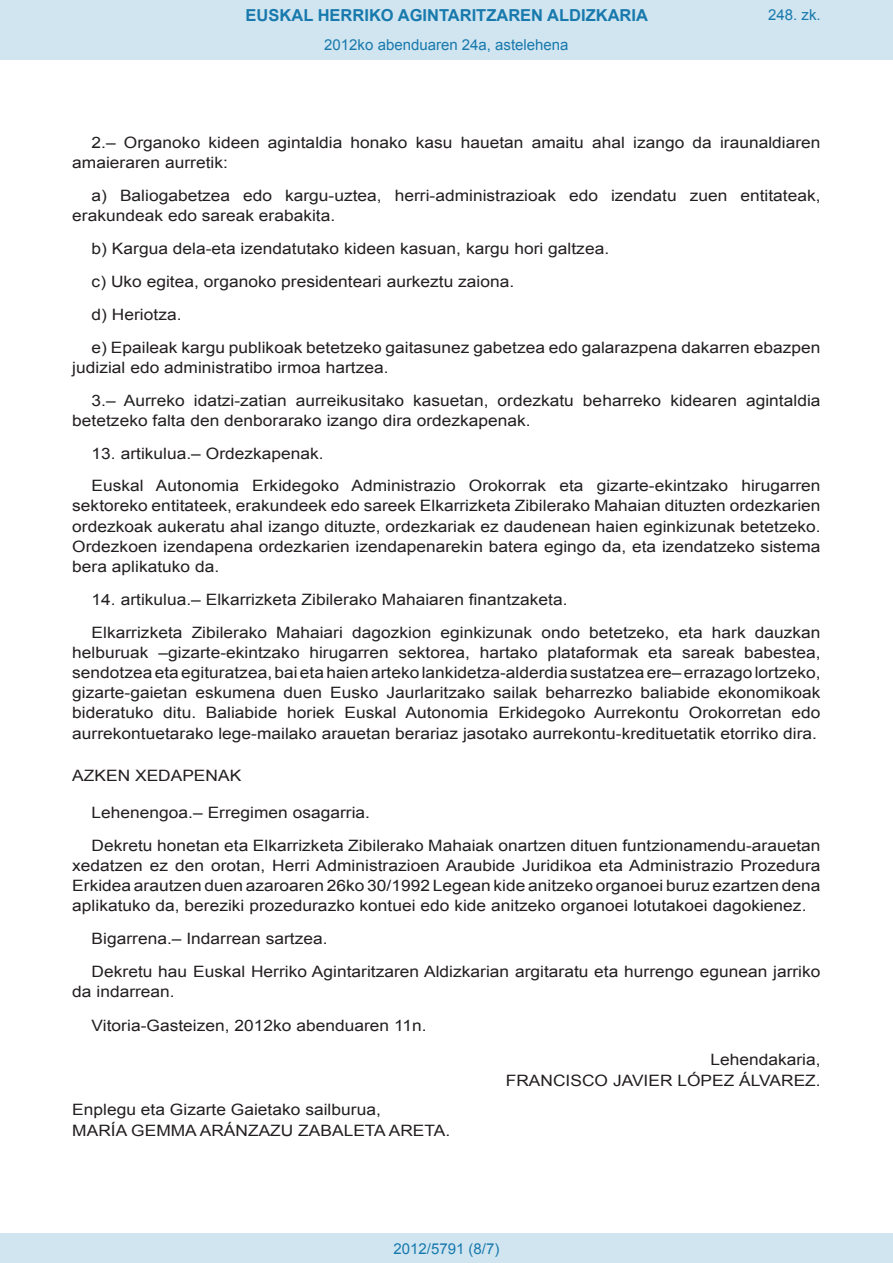
<style>
.page{position:relative;width:893px;height:1263px;background:#fff}
.page>*{position:absolute;margin:0;border:0;box-sizing:border-box;transform-origin:0 0}
.t1{font:700 16.5px "Arial";color:#1879ad}
.BOPVDetalle{font:15.6px/20.1px "Arial";color:#231f20;scale:1.11 1}
.BOPVFirmaPuesto{font:15.6px "Arial";color:#231f20;scale:1.11 1}
.BOPVFirmaNombre{font:15.6px "Arial";color:#231f20;scale:1.11 1}
.BOPVNombreLehen2{font:15.6px "Arial";color:#231f20;scale:1.11 1}
.BOPVDisposicion{font:15.6px "Arial";color:#231f20;scale:1.11 1}
.BOPVPuestoLehen2{font:15.6px "Arial";color:#231f20;scale:1.11 1}
.Paginacion_Centro{font:15px "Arial";color:#1879ad}
</style>
<div class="page">
<div style="left:0;top:0;width:893px;height:60px;background:#d0e5f0"></div>
<div style="left:0;top:1233px;width:893px;height:30px;background:#d0e5f0"></div>
<p class="t1" style="left:246px;top:4px;width:404px">EUSKAL HERRIKO AGINTARITZAREN ALDIZKARIA</p>
<p class="Paginacion_Centro" style="left:324px;top:35px;width:246px">2012ko abenduaren 24a, astelehena</p>
<p class="Paginacion_Centro" style="left:768px;top:5px;width:54px">248. zk.</p>
<p class="BOPVDetalle" style="left:72px;top:133px;width:676px;text-indent:19px">2.– Organoko kideen agintaldia honako kasu hauetan amaitu ahal izango da iraunaldiaren amaieraren aurretik:</p>
<p class="BOPVDetalle" style="left:72px;top:186px;width:676px;text-indent:19px">a) Baliogabetzea edo kargu-uztea, herri-administrazioak edo izendatu zuen entitateak, erakundeak edo sareak erabakita.</p>
<p class="BOPVDetalle" style="left:92px;top:239px;width:468px">b) Kargua dela-eta izendatutako kideen kasuan, kargu hori galtzea.</p>
<p class="BOPVDetalle" style="left:92px;top:271px;width:382px">c) Uko egitea, organoko presidenteari aurkeztu zaiona.</p>
<p class="BOPVDetalle" style="left:92px;top:304px;width:83px">d) Heriotza.</p>
<p class="BOPVDetalle" style="left:72px;top:337px;width:676px;text-indent:19px">e) Epaileak kargu publikoak betetzeko gaitasunez gabetzea edo galarazpena dakarren ebazpen judizial edo administratibo irmoa hartzea.</p>
<p class="BOPVDetalle" style="left:72px;top:390px;width:676px;text-indent:19px">3.– Aurreko idatzi-zatian aurreikusitako kasuetan, ordezkatu beharreko kidearen agintaldia betetzeko falta den denborarako izango dira ordezkapenak.</p>
<p class="BOPVDetalle" style="left:92px;top:443px;width:211px">13. artikulua.– Ordezkapenak.</p>
<p class="BOPVDetalle" style="left:72px;top:476px;width:676px;text-align:justify;text-indent:19px">Euskal Autonomia Erkidegoko Administrazio Orokorrak eta gizarte-ekintzako hirugarren sektoreko entitateek, erakundeek edo sareek Elkarrizketa Zibilerako Mahaian dituzten ordezkarien ordezkoak aukeratu ahal izango dituzte, ordezkariak ez daudenean haien eginkizunak betetzeko.<br>Ordezkoen izendapena ordezkarien izendapenarekin batera egingo da, eta izendatzeko sistema bera aplikatuko da.</p>
<p class="BOPVDetalle" style="left:92px;top:589px;width:430px">14. artikulua.– Elkarrizketa Zibilerako Mahaiaren finantzaketa.</p>
<p class="BOPVDetalle" style="left:72px;top:622px;width:676px;text-align:justify;text-indent:19px">Elkarrizketa Zibilerako Mahaiari dagozkion eginkizunak ondo betetzeko, eta hark dauzkan helburuak –gizarte-ekintzako hirugarren sektorea, hartako plataformak eta sareak babestea, sendotzea eta egituratzea, bai eta haien arteko lankidetza-alderdia sustatzea ere– errazago lortzeko, gizarte-gaietan eskumena duen Eusko Jaurlaritzako sailak beharrezko baliabide ekonomikoak bideratuko ditu. Baliabide horiek Euskal Autonomia Erkidegoko Aurrekontu Orokorretan edo aurrekontuetarako lege-mailako arauetan berariaz jasotako aurrekontu-kredituetatik etorriko dira.</p>
<p class="BOPVDisposicion" style="left:72px;top:765px;width:154px">AZKEN XEDAPENAK</p>
<p class="BOPVDetalle" style="left:92px;top:803px;width:252px">Lehenengoa.– Erregimen osagarria.</p>
<p class="BOPVDetalle" style="left:72px;top:836px;width:676px;text-align:justify;text-indent:19px">Dekretu honetan eta Elkarrizketa Zibilerako Mahaiak onartzen dituen funtzionamendu-arauetan xedatzen ez den orotan, Herri Administrazioen Araubide Juridikoa eta Administrazio Prozedura Erkidea arautzen duen azaroaren 26ko 30/1992 Legean kide anitzeko organoei buruz ezartzen dena aplikatuko da, bereziki prozedurazko kontuei edo kide anitzeko organoei lotutakoei dagokienez.</p>
<p class="BOPVDetalle" style="left:92px;top:929px;width:214px">Bigarrena.– Indarrean sartzea.</p>
<p class="BOPVDetalle" style="left:72px;top:962px;width:676px;text-indent:19px">Dekretu hau Euskal Herriko Agintaritzaren Aldizkarian argitaratu eta hurrengo egunean jarriko da indarrean.</p>
<p class="BOPVDetalle" style="left:92px;top:1016px;width:303px">Vitoria-Gasteizen, 2012ko abenduaren 11n.</p>
<p class="BOPVPuestoLehen2" style="left:710px;top:1049px;width:101px">Lehendakaria,</p>
<p class="BOPVNombreLehen2" style="left:506px;top:1070px;width:285px">FRANCISCO JAVIER LÓPEZ ÁLVAREZ.</p>
<p class="BOPVFirmaPuesto" style="left:72px;top:1099px;width:279px">Enplegu eta Gizarte Gaietako sailburua,</p>
<p class="BOPVFirmaNombre" style="left:72px;top:1120px;width:342px">MARÍA GEMMA ARÁNZAZU ZABALETA ARETA.</p>
<p class="Paginacion_Centro" style="left:393px;top:1238px;width:107px">2012/5791 (8/7)</p>
</div>
